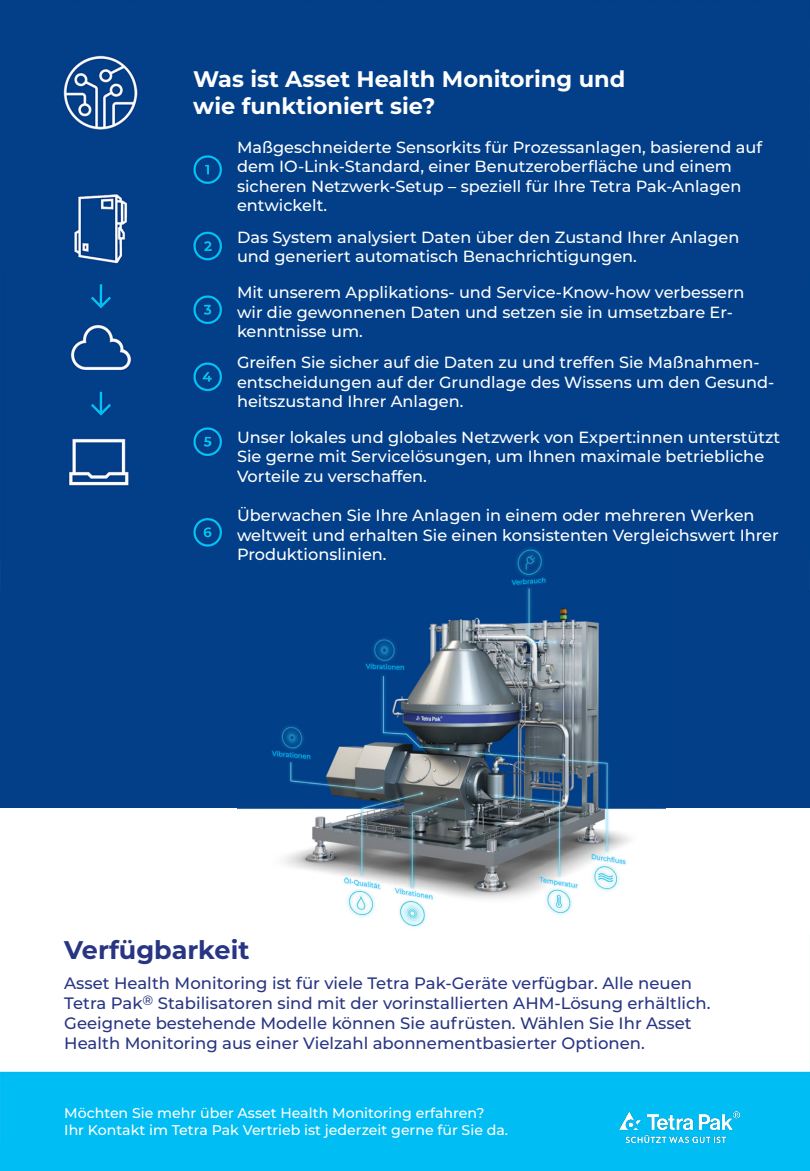
<style>
.page{position:relative;width:810px;height:1171px;background:#fff}
.page>*{position:absolute;margin:0;border:0;box-sizing:border-box;transform-origin:0 0}
.t1{font:700 25.5px "Montserrat";color:#283583}
.t2{font:700 22.5px/27px "Montserrat";color:#fff}
.t3{font:500 16.5px/19.8px "Montserrat";color:#283583}
.t4{font:500 16.2px/19.4px "Montserrat";color:#fff}
.t5{font:500 14.1px/17px "Montserrat";color:#fff}
</style>
<div class="page">
<img style="left:0;top:0;width:810px;height:1170px">
<div style="left:0;top:590px;width:810px;height:218px;background:#023f88"></div>
<div style="left:0;top:808px;width:810px;height:126px;background:#fff"></div>
<img style="left:237px;top:543px;width:428px;height:401px">
<img style="left:619px;top:1111px;width:120px;height:31px">
<h2 class="t2" style="left:193px;top:64px;width:434px">Was ist Asset Health Monitoring und wie funktioniert sie?</h2>
<p class="t4" style="left:237px;top:137px;width:527px">Maßgeschneiderte Sensorkits für Prozessanlagen, basierend auf dem IO-Link-Standard, einer Benutzeroberfläche und einem sicheren Netzwerk-Setup – speziell für Ihre Tetra Pak-Anlagen entwickelt.</p>
<p class="t4" style="left:237px;top:227px;width:504px">Das System analysiert Daten über den Zustand Ihrer Anlagen und generiert automatisch Benachrichtigungen.</p>
<p class="t4" style="left:237px;top:282px;width:509px">Mit unserem Applikations- und Service-Know-how verbessern wir die gewonnenen Daten und setzen sie in umsetzbare Er&shy;kenntnisse um.</p>
<p class="t4" style="left:237px;top:352px;width:539px">Greifen Sie sicher auf die Daten zu und treffen Sie Maßnahmen&shy;entscheidungen auf der Grundlage des Wissens um den Gesund&shy;heitszustand Ihrer Anlagen.</p>
<p class="t4" style="left:237px;top:426px;width:545px">Unser lokales und globales Netzwerk von Expert:innen unterstützt<br>Sie gerne mit Servicelösungen, um Ihnen maximale betriebliche<br>Vorteile zu verschaffen.</p>
<p class="t4" style="left:237px;top:505px;width:543px">Überwachen Sie Ihre Anlagen in einem oder mehreren Werken weltweit und erhalten Sie einen konsistenten Vergleichswert Ihrer<br>Produktionslinien.</p>
<h1 class="t1" style="left:64px;top:931px;width:187px">Verfügbarkeit</h1>
<p class="t3" style="left:64px;top:972px;width:648px">Asset Health Monitoring ist für viele Tetra Pak-Geräte verfügbar. Alle neuen Tetra Pak<sup>®</sup> Stabilisatoren sind mit der vorinstallierten AHM-Lösung erhältlich.<br>Geeignete bestehende Modelle können Sie aufrüsten. Wählen Sie Ihr Asset Health Monitoring aus einer Vielzahl abonnementbasierter Optionen.</p>
<p class="t5" style="left:64px;top:1103px;width:445px">Möchten Sie mehr über Asset Health Monitoring erfahren?<br>Ihr Kontakt im Tetra Pak Vertrieb ist jederzeit gerne für Sie da.</p>
</div>
